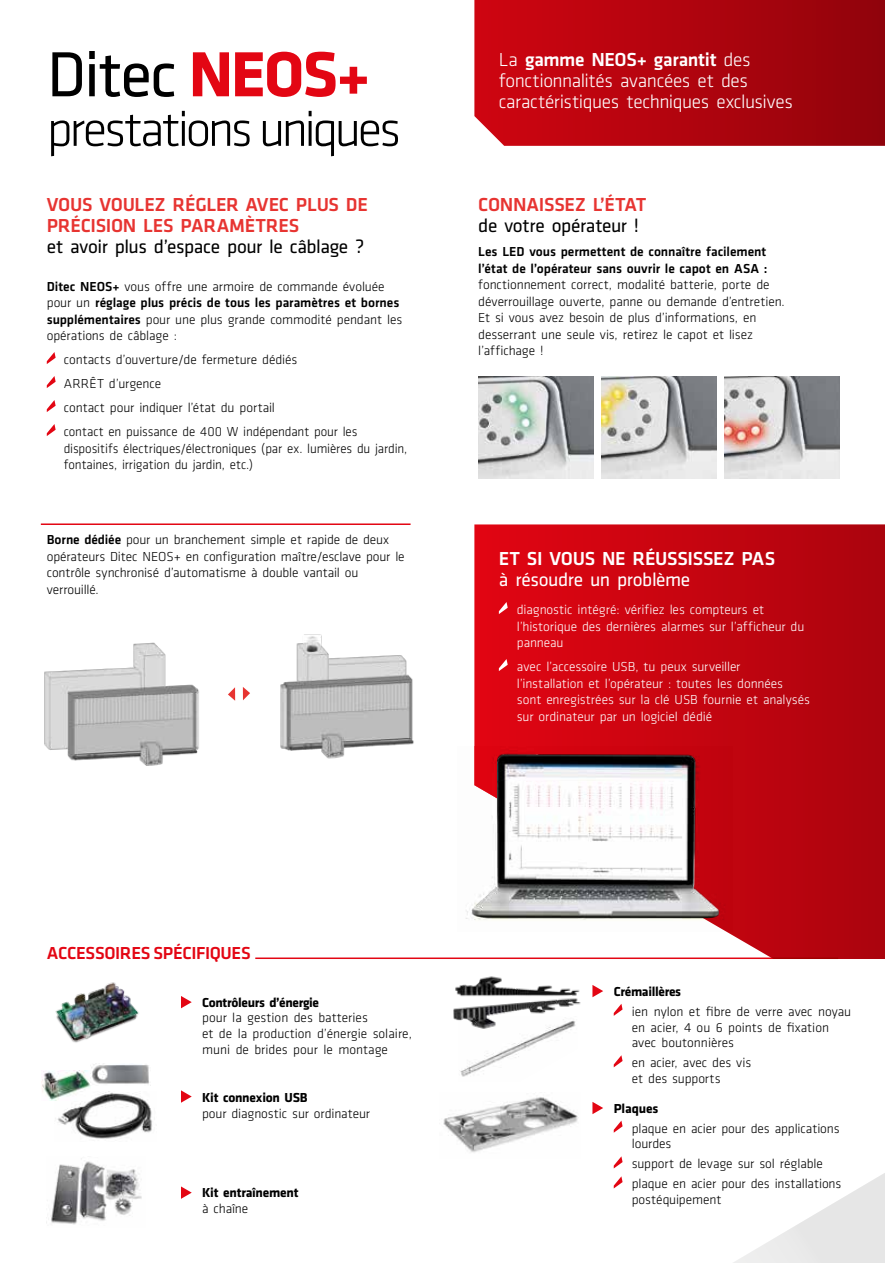
<style>
.page{position:relative;width:885px;height:1263px;background:#fff}
.page>*{position:absolute;margin:0;border:0;box-sizing:border-box;transform-origin:0 0}
.t1{font:66px "Klavika";letter-spacing:-.03em;color:#000}
.t2{font:300 51px "Klavika";letter-spacing:-.065em;color:#000}
.t3{font:300 19.5px/21px "Klavika";letter-spacing:-.02em;color:#fff}
.t4{font:500 19.5px/21px "Klavika";letter-spacing:-.015em;color:#e73431}
.t5{font:19.5px "Klavika";letter-spacing:-.02em;color:#000}
.t6{font:500 19.5px "Klavika";letter-spacing:-.02em;color:#fff}
.t7{font:19.5px "Klavika";letter-spacing:-.025em;color:#fff}
.t8{font:500 18px "Klavika";letter-spacing:-.02em;color:#e30613}
.t9{font:300 13.5px/16.5px "Klavika";letter-spacing:-.005em;color:#000}
.t10{font:300 13.5px/16.5px "Klavika";letter-spacing:-.005em;color:#fff}
.t11{font:500 13.5px/16.5px "Klavika";letter-spacing:-.005em;color:#000}
.t12{font:700 13.5px "Klavika";letter-spacing:-.025em;color:#000}
.t13{font:700 13.5px "Klavika";letter-spacing:-.005em;color:#000}
.s1{font-weight:700;color:#e30613}
.s2{font-weight:500}
</style>
<div class="page">
<svg style="left:41px;top:1058px;width:843px;height:205px"></svg>
<svg style="left:474px;top:524px;width:410px;height:435px;background:#c6121d"></svg>
<svg style="left:474px;top:0;width:410px;height:146px;background:#b10610"></svg>
<img style="left:458px;top:1030px;width:119px;height:51px">
<svg style="left:181px;top:996px;width:11px;height:12px"></svg>
<svg style="left:181px;top:1186px;width:11px;height:13px"></svg>
<svg style="left:592px;top:985px;width:11px;height:12px"></svg>
<svg style="left:592px;top:1102px;width:11px;height:12px"></svg>
<svg style="left:181px;top:1090px;width:11px;height:13px"></svg>
<svg style="left:613px;top:1004px;width:9px;height:12px"></svg>
<svg style="left:613px;top:1055px;width:9px;height:12px"></svg>
<img style="left:55px;top:982px;width:84px;height:61px">
<hr style="left:255px;top:957px;width:583px;height:2px;background:#e30613">
<hr style="left:41px;top:523px;width:369px;height:2px;background:#e30613">
<svg style="left:613px;top:1120px;width:9px;height:13px"></svg>
<svg style="left:613px;top:1156px;width:9px;height:12px"></svg>
<svg style="left:613px;top:1176px;width:9px;height:12px"></svg>
<img style="left:478px;top:377px;width:115px;height:102px">
<img style="left:601px;top:377px;width:115px;height:102px">
<img style="left:724px;top:377px;width:115px;height:102px">
<img style="left:54px;top:1091px;width:103px;height:51px">
<img style="left:42px;top:1070px;width:48px;height:30px">
<img style="left:90px;top:1063px;width:60px;height:22px">
<img style="left:44px;top:634px;width:370px;height:132px">
<svg style="left:243px;top:686px;width:7px;height:14px"></svg>
<svg style="left:228px;top:687px;width:7px;height:14px"></svg>
<img style="left:453px;top:976px;width:128px;height:54px">
<img style="left:440px;top:1093px;width:140px;height:65px">
<img style="left:47px;top:1157px;width:99px;height:70px">
<svg style="left:47px;top:352px;width:9px;height:12px"></svg>
<svg style="left:47px;top:376px;width:9px;height:12px"></svg>
<svg style="left:47px;top:400px;width:9px;height:12px"></svg>
<svg style="left:47px;top:424px;width:9px;height:12px"></svg>
<svg style="left:499px;top:602px;width:8px;height:12px"></svg>
<svg style="left:499px;top:659px;width:8px;height:12px"></svg>
<img style="left:466px;top:747px;width:266px;height:184px">
<h1 class="t1" style="left:47px;top:38px;width:325px">Ditec <span class="s1">NEOS+</span></h1>
<h2 class="t2" style="left:47px;top:101px;width:356px">prestations uniques</h2>
<h3 class="t4" style="left:47px;top:194px;width:322px">VOUS VOULEZ RÉGLER AVEC PLUS DE<br>PRÉCISION LES PARAMÈTRES</h3>
<h3 class="t5" style="left:47px;top:236px;width:319px">et avoir plus d’espace pour le câblage ?</h3>
<p class="t9" style="left:47px;top:278px;width:357px"><span class="s2">Ditec NEOS+</span> vous offre une armoire de commande évoluée pour un <span class="s2">réglage plus précis de tous les paramètres et bornes supplémentaires</span> pour une plus grande commodité pendant les opérations de câblage :</p>
<p class="t9" style="left:64px;top:348px;width:295px;line-height:24px">contacts d’ouverture/de fermeture dédiés<br>ARRÊT d’urgence<br>contact pour indiquer l’état du portail<br>contact en puissance de 400 W indépendant pour les</p>
<p class="t9" style="left:64px;top:440px;width:345px">dispositifs électriques/électroniques (par ex. lumières du jardin, fontaines, irrigation du jardin, etc.)</p>
<p class="t9" style="left:47px;top:532px;width:359px"><span class="s2">Borne dédiée</span> pour un branchement simple et rapide de deux opérateurs Ditec NEOS+ en configuration maître/esclave pour le contrôle synchronisé d’automatisme à double vantail ou verrouillé.</p>
<h3 class="t3" style="left:499px;top:49px;width:295px">La <span class="s2">gamme NEOS+ garantit</span> des fonctionnalités avancées et des caractéristiques techniques exclusives</h3>
<h3 class="t4" style="left:478px;top:194px;width:170px">CONNAISSEZ L’ÉTAT</h3>
<h3 class="t5" style="left:478px;top:215px;width:162px">de votre opérateur !</h3>
<p class="t11" style="left:478px;top:244px;width:291px">Les LED vous permettent de connaître facilement l’état de l’opérateur sans ouvrir le capot en ASA :</p>
<p class="t9" style="left:478px;top:277px;width:308px">fonctionnement correct, modalité batterie, porte de déverrouillage ouverte, panne ou demande d’entretien.<br>Et si vous avez besoin de plus d’informations, en desserrant une seule vis, retirez le capot et lisez l’affichage !</p>
<h3 class="t6" style="left:499px;top:547px;width:278px">ET SI VOUS NE RÉUSSISSEZ PAS</h3>
<h3 class="t7" style="left:499px;top:568px;width:193px">à résoudre un problème</h3>
<p class="t10" style="left:517px;top:602px;width:289px">diagnostic intégré: vérifiez les compteurs et l’historique des dernières alarmes sur l’afficheur du panneau</p>
<p class="t10" style="left:517px;top:659px;width:294px">avec l’accessoire USB, tu peux surveiller l’installation et l’opérateur : toutes les données sont enregistrées sur la clé USB fournie et analysés sur ordinateur par un logiciel dédié</p>
<h3 class="t8" style="left:47px;top:943px;width:205px">ACCESSOIRES SPÉCIFIQUES</h3>
<p class="t12" style="left:202px;top:995px;width:119px">Contrôleurs d’énergie</p>
<p class="t9" style="left:202px;top:1010px;width:211px;line-height:15.8px">pour la gestion des batteries<br>et de la production d’énergie solaire, muni de brides pour le montage</p>
<p class="t12" style="left:202px;top:1090px;width:107px">Kit connexion USB</p>
<p class="t9" style="left:202px;top:1105px;width:169px">pour diagnostic sur ordinateur</p>
<p class="t12" style="left:202px;top:1185px;width:98px">Kit entraînement</p>
<p class="t9" style="left:202px;top:1200px;width:48px">à chaîne</p>
<p class="t12" style="left:613px;top:984px;width:69px">Crémaillères</p>
<p class="t9" style="left:631px;top:1004px;width:221px;line-height:15.8px">ien nylon et fibre de verre avec noyau en acier, 4 ou 6 points de fixation avec boutonnières</p>
<p class="t9" style="left:631px;top:1055px;width:121px;line-height:15.8px">en acier, avec des vis et des supports</p>
<p class="t13" style="left:613px;top:1101px;width:46px">Plaques</p>
<p class="t9" style="left:631px;top:1120px;width:209px;line-height:15.8px">plaque en acier pour des applications lourdes</p>
<p class="t9" style="left:631px;top:1154px;width:211px;line-height:20px">support de levage sur sol réglable plaque en acier pour des installations</p>
<p class="t9" style="left:631px;top:1192px;width:91px">postéquipement</p>
</div>
